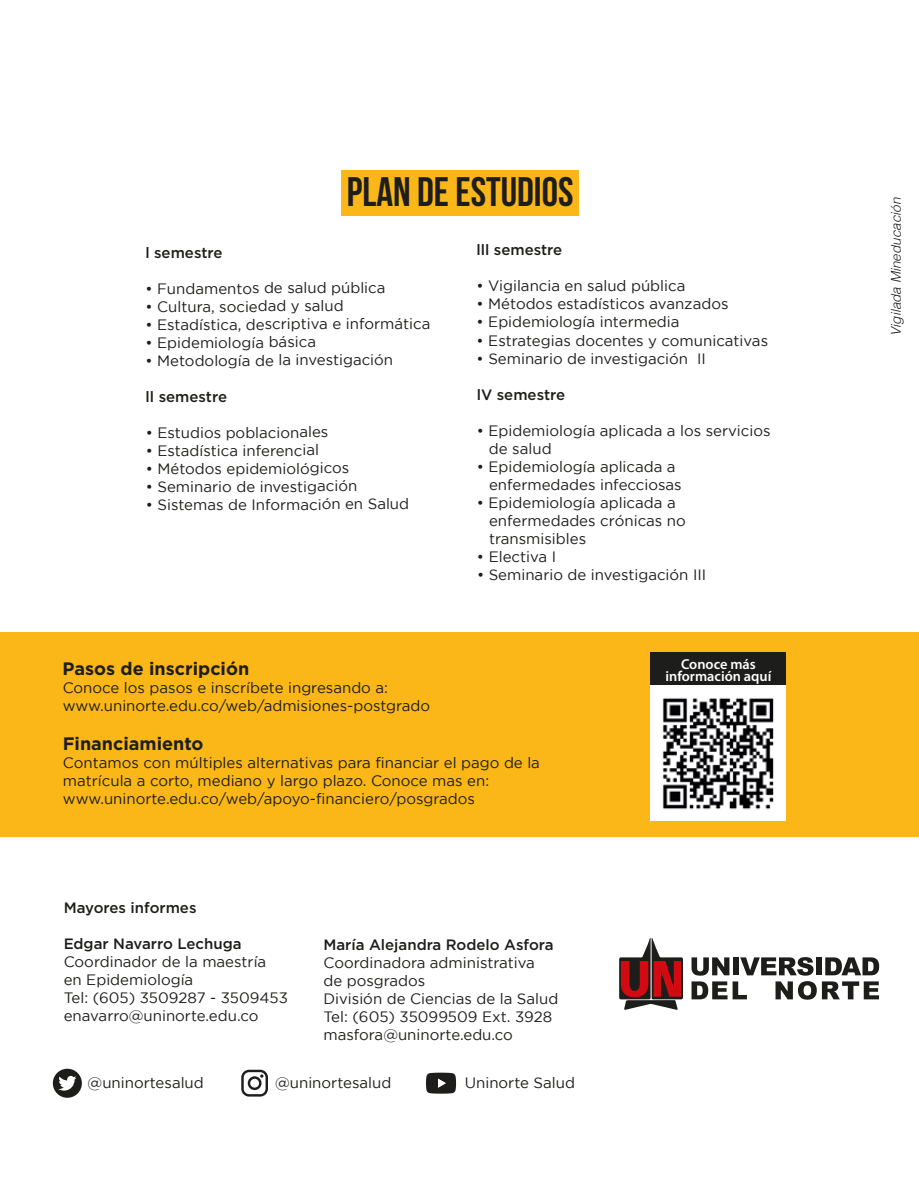
<style>
.page{position:relative;width:919px;height:1187px;background:#fff}
.page>*{position:absolute;margin:0;border:0;box-sizing:border-box;transform-origin:0 0}
.t1{font:700 41.25px "Bebas Neue";color:#1d1d1b}
.t2{font:700 18px "Gotham";color:#1d1d1b}
.t3{font:15px/18px "Gotham";color:#1d1d1b}
.t4{font:500 15px "Gotham";color:#1d1d1b}
.t5{font:600 14.4px/12.5px "Myriad Pro";color:#fff;text-align:center}
.t6{font:italic 300 13.5px "Helvetica";color:#1d1d1b}
</style>
<div class="page">
<div style="left:0;top:633px;width:918px;height:204px;background:#fab717"></div>
<svg style="left:691px;top:957px;width:38px;height:18px"></svg>
<div style="left:732px;top:957px;width:6px;height:18px;background:#1d1d1b"></div>
<svg style="left:740px;top:957px;width:73px;height:18px"></svg>
<div style="left:816px;top:957px;width:5px;height:18px;background:#1d1d1b"></div>
<svg style="left:825px;top:957px;width:54px;height:18px"></svg>
<svg style="left:691px;top:981px;width:56px;height:18px"></svg>
<svg style="left:775px;top:981px;width:104px;height:18px"></svg>
<svg style="left:619px;top:938px;width:64px;height:71px"></svg>
<div style="left:650px;top:652px;width:135px;height:35px;background:#1d1d1b"></div>
<div style="left:341px;top:171px;width:237px;height:45px;background:#fab717"></div>
<img style="left:650px;top:685px;width:135px;height:135px">
<svg style="left:241px;top:1069px;width:27px;height:27px"></svg>
<svg style="left:426px;top:1072px;width:30px;height:21px"></svg>
<div style="left:53px;top:1068px;width:29px;height:29px;background:#1d1d1b;border-radius:50%"></div>
<svg style="left:58px;top:1075px;width:18px;height:15px"></svg>
<h1 class="t1" style="left:347px;top:169px;width:228px">PLAN DE ESTUDIOS</h1>
<p class="t4" style="left:145px;top:242px;width:79px">l semestre</p>
<p class="t3" style="left:145px;top:279px;width:241px">• Fundamentos de salud pública</p>
<p class="t3" style="left:145px;top:297px;width:200px">• Cultura, sociedad y salud</p>
<p class="t3" style="left:145px;top:315px;width:286px">• Estadística, descriptiva e informática</p>
<p class="t3" style="left:145px;top:333px;width:172px">• Epidemiología básica</p>
<p class="t3" style="left:145px;top:351px;width:249px">• Metodología de la investigación</p>
<p class="t4" style="left:146px;top:386px;width:83px">ll semestre</p>
<p class="t3" style="left:146px;top:423px;width:184px">• Estudios poblacionales</p>
<p class="t3" style="left:146px;top:441px;width:175px">• Estadística inferencial</p>
<p class="t3" style="left:146px;top:459px;width:205px">• Métodos epidemiológicos</p>
<p class="t3" style="left:146px;top:477px;width:213px">• Seminario de investigación</p>
<p class="t3" style="left:146px;top:495px;width:265px">• Sistemas de Información en Salud</p>
<p class="t4" style="left:476px;top:240px;width:87px">lll semestre</p>
<p class="t3" style="left:476px;top:277px;width:210px">• Vigilancia en salud pública</p>
<p class="t3" style="left:476px;top:295px;width:253px">• Métodos estadísticos avanzados</p>
<p class="t3" style="left:476px;top:313px;width:204px">• Epidemiología intermedia</p>
<p class="t3" style="left:476px;top:331px;width:293px">• Estrategias docentes y comunicativas</p>
<p class="t3" style="left:476px;top:349px;width:231px">• Seminario de investigación II</p>
<p class="t4" style="left:476px;top:384px;width:90px">lV semestre</p>
<p class="t3" style="left:489px;top:421px;width:283px;text-indent:-12px">• Epidemiología aplicada a los servicios de salud</p>
<p class="t3" style="left:489px;top:457px;width:194px;text-indent:-12px">• Epidemiología aplicada a enfermedades infecciosas</p>
<p class="t3" style="left:489px;top:493px;width:198px;text-indent:-12px">• Epidemiología aplicada a enfermedades crónicas no transmisibles</p>
<p class="t3" style="left:477px;top:547px;width:81px">• Electiva I</p>
<p class="t3" style="left:477px;top:565px;width:230px">• Seminario de investigación III</p>
<p class="t2" style="left:63px;top:656px;width:188px">Pasos de inscripción</p>
<p class="t3" style="left:63px;top:678px;width:369px">Conoce los pasos e inscríbete ingresando a: www.uninorte.edu.co/web/admisiones-postgrado</p>
<p class="t2" style="left:63px;top:732px;width:142px">Financiamiento</p>
<p class="t3" style="left:63px;top:753px;width:478px">Contamos con múltiples alternativas para financiar el pago de la matrícula a corto, mediano y largo plazo. Conoce mas en: www.uninorte.edu.co/web/apoyo-financiero/posgrados</p>
<p class="t4" style="left:64px;top:898px;width:134px">Mayores informes</p>
<p class="t4" style="left:64px;top:934px;width:179px">Edgar Navarro Lechuga</p>
<p class="t3" style="left:64px;top:952px;width:226px">Coordinador de la maestría en Epidemiología<br>Tel: (605) 3509287 - 3509453 enavarro@uninorte.edu.co</p>
<p class="t4" style="left:323px;top:934px;width:232px">María Alejandra Rodelo Asfora</p>
<p class="t3" style="left:323px;top:953px;width:236px">Coordinadora administrativa<br>de posgrados<br>División de Ciencias de la Salud<br>Tel: (605) 35099509 Ext. 3928 masfora@uninorte.edu.co</p>
<p class="t3" style="left:88px;top:1073px;width:118px">@uninortesalud</p>
<p class="t3" style="left:275px;top:1073px;width:118px">@uninortesalud</p>
<p class="t3" style="left:464px;top:1073px;width:112px">Uninorte Salud</p>
<p class="t5" style="left:665px;top:657px;width:107px">Conoce más información aquí</p>
<p class="t6" style="left:884px;top:336px;width:140px;rotate:-90deg">Vigilada Mineducación</p>
</div>
